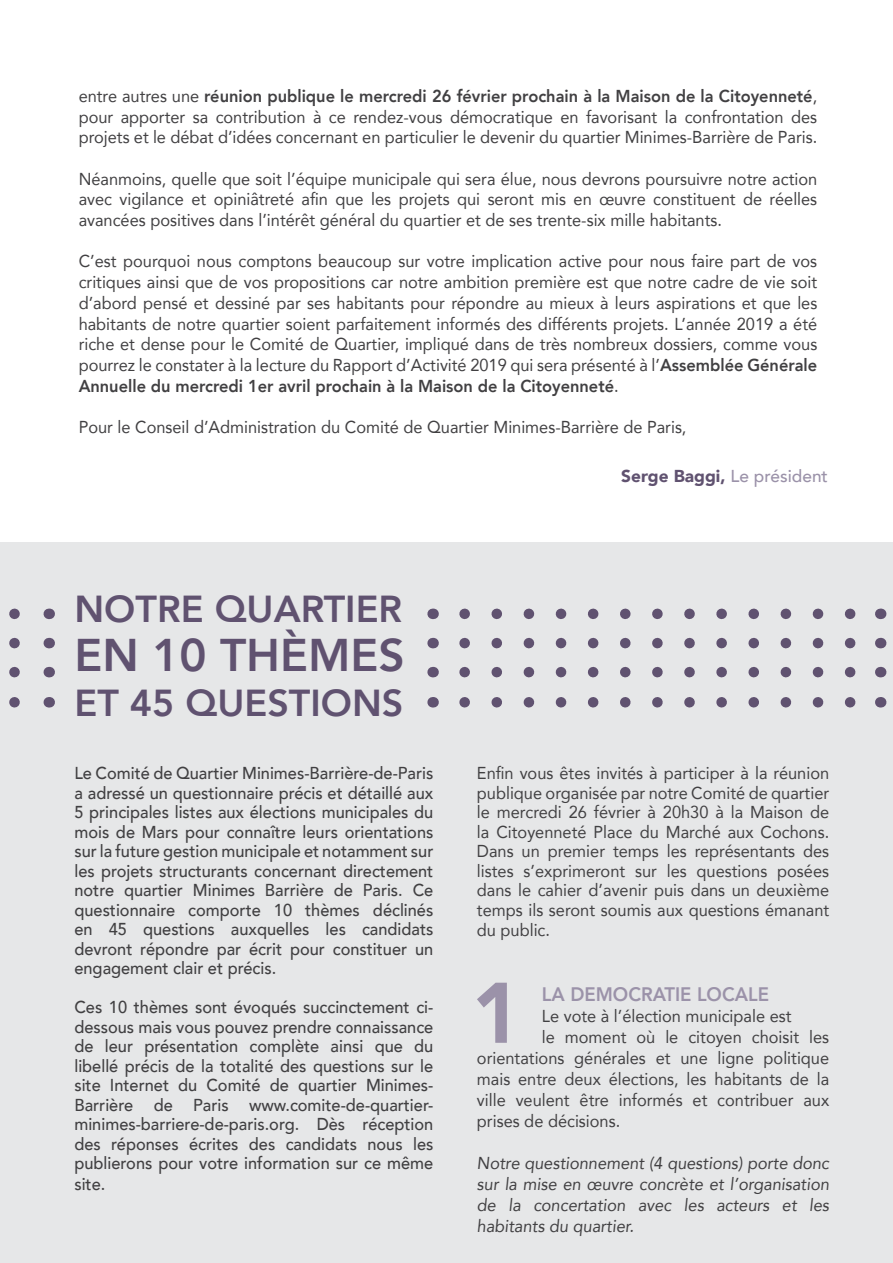
<style>
.page{position:relative;width:893px;height:1263px;background:#fff}
.page>*{position:absolute;margin:0;border:0;box-sizing:border-box;transform-origin:0 0}
.t1{font:900 84.9px "Avenir";color:#9b92a9;scale:.95 1}
.t2{font:800 45.75px "Avenir";color:#605270}
.t3{font:800 37.5px "Avenir";color:#605270}
.t4{font:800 19.5px "Avenir";color:#9b92a9;scale:.95 1}
.t5{font:17.25px/20.7px "Avenir";color:#414042;text-align:justify;scale:.95 1}
.t6{font:500 17.25px/19.5px "Avenir";color:#414042;text-align:justify;scale:.95 1}
.t7{font:900 17.25px "Avenir";color:#605270}
.s1{font-weight:800}
.s2{font-weight:500;color:#9b92a9}
</style>
<div class="page">
<hr style="left:892px;top:0;width:1px;height:1263px;background:#e6e7e8">
<div style="left:0;top:542px;width:893px;height:721px;background:#e6e7e8"></div>
<svg style="left:465px;top:638px;width:391px;height:10px"></svg>
<svg style="left:465px;top:667px;width:391px;height:10px"></svg>
<svg style="left:465px;top:697px;width:391px;height:10px"></svg>
<svg style="left:465px;top:609px;width:391px;height:10px"></svg>
<svg style="left:9px;top:638px;width:11px;height:10px"></svg>
<svg style="left:9px;top:667px;width:11px;height:10px"></svg>
<svg style="left:9px;top:697px;width:11px;height:10px"></svg>
<svg style="left:9px;top:609px;width:11px;height:10px"></svg>
<p class="t5" style="left:79px;top:85px;width:779px">entre autres une <span class="s1">réunion publique le mercredi 26 février prochain à la Maison de la Citoyenneté</span>, pour apporter sa contribution à ce rendez-vous démocratique en favorisant la confrontation des projets et le débat d’idées concernant en particulier le devenir du quartier Minimes-Barrière de Paris.</p>
<p class="t5" style="left:79px;top:168px;width:779px">Néanmoins, quelle que soit l’équipe municipale qui sera élue, nous devrons poursuivre notre action avec vigilance et opiniâtreté afin que les projets qui seront mis en œuvre constituent de réelles avancées positives dans l’intérêt général du quartier et de ses trente-six mille habitants.</p>
<p class="t5" style="left:79px;top:251px;width:779px">C’est pourquoi nous comptons beaucoup sur votre implication active pour nous faire part de vos critiques ainsi que de vos propositions car notre ambition première est que notre cadre de vie soit d’abord pensé et dessiné par ses habitants pour répondre au mieux à leurs aspirations et que les habitants de notre quartier soient parfaitement informés des différents projets. L’année 2019 a été riche et dense pour le Comité de Quartier, impliqué dans de très nombreux dossiers, comme vous pourrez le constater à la lecture du Rapport d’Activité 2019 qui sera présenté à l’<span class="s1">Assemblée Générale Annuelle du mercredi 1er avril prochain à la Maison de la Citoyenneté</span>.</p>
<p class="t5" style="left:79px;top:416px;width:641px">Pour le Conseil d’Administration du Comité de Quartier Minimes-Barrière de Paris,</p>
<p class="t7" style="left:621px;top:461px;width:208px">Serge Baggi, <span class="s2">Le président</span></p>
<h3 class="t3" style="left:74px;top:579px;width:329px">NOTRE QUARTIER</h3>
<h2 class="t2" style="left:74px;top:620px;width:332px">EN 10 THÈMES</h2>
<h3 class="t3" style="left:74px;top:674px;width:331px">ET 45 QUESTIONS</h3>
<p class="t6" style="left:74px;top:763px;width:379px">Le Comité de Quartier Minimes-Barrière-de-Paris a adressé un questionnaire précis et détaillé aux 5 principales listes aux élections municipales du mois de Mars pour connaître leurs orientations sur la future gestion municipale et notamment sur les projets structurants concernant directement notre quartier Minimes Barrière de Paris. Ce questionnaire comporte 10 thèmes déclinés en 45 questions auxquelles les candidats devront répondre par écrit pour constituer un engagement clair et précis.</p>
<p class="t6" style="left:74px;top:997px;width:379px">Ces 10 thèmes sont évoqués succinctement ci&shy;dessous mais vous pouvez prendre connaissance de leur présentation complète ainsi que du libellé précis de la totalité des questions sur le site Internet du Comité de quartier Minimes-Barrière de Paris www.comite-de-quartier&shy;minimes-barriere-de-paris.org. Dès réception des réponses écrites des candidats nous les publierons pour votre information sur ce même site.</p>
<p class="t5" style="left:477px;top:763px;width:372px;line-height:19.6px">Enfin vous êtes invités à participer à la réunion publique organisée par notre Comité de quartier le mercredi 26 février à 20h30 à la Maison de la Citoyenneté Place du Marché aux Cochons.<br>Dans un premier temps les représentants des listes s’exprimeront sur les questions posées dans le cahier d’avenir puis dans un deuxième temps ils seront soumis aux questions émanant du public.</p>
<h1 class="t1" style="left:472px;top:940px;width:52px">1</h1>
<p class="t4" style="left:542px;top:979px;width:241px">LA DEMOCRATIE LOCALE</p>
<p class="t5" style="left:542px;top:1005px;width:264px">Le vote à l’élection municipale est</p>
<p class="t5" style="left:542px;top:1026px;width:304px">le moment où le citoyen choisit les</p>
<p class="t5" style="left:477px;top:1047px;width:372px">orientations générales et une ligne politique</p>
<p class="t5" style="left:477px;top:1068px;width:372px">mais entre deux élections, les habitants de la</p>
<p class="t5" style="left:477px;top:1089px;width:372px">ville veulent être informés et contribuer aux</p>
<p class="t5" style="left:477px;top:1110px;width:152px">prises de décisions.</p>
<p class="t5" style="left:477px;top:1152px;width:375px">Notre questionnement (4 questions) porte donc sur la mise en œuvre concrète et l’organisation de la concertation avec les acteurs et les habitants du quartier.</p>
</div>
